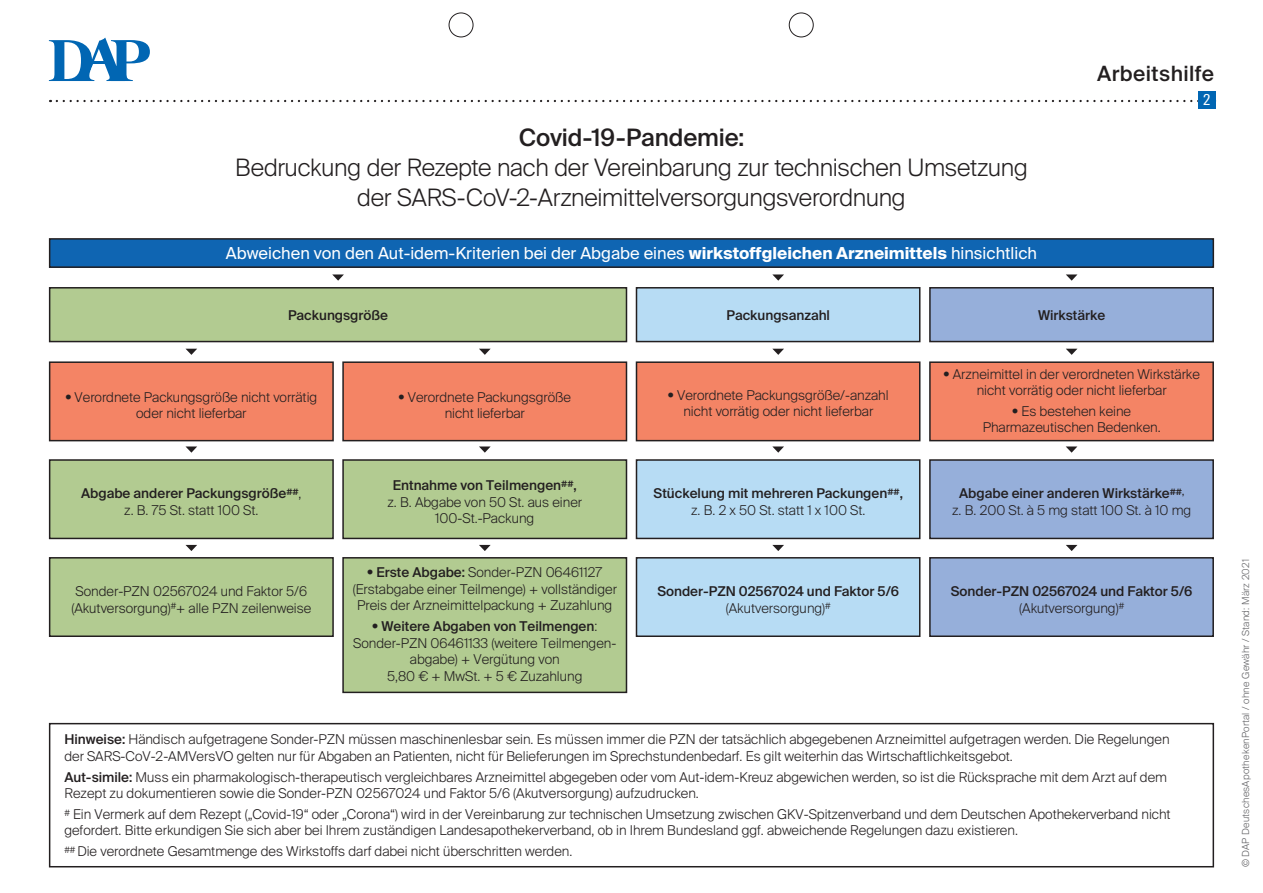
<style>
.page{position:relative;width:1263px;height:893px;background:#fff}
.page>*{position:absolute;margin:0;border:0;box-sizing:border-box;transform-origin:0 0}
.t1{font:300 24px/30px "Suisse Intl";letter-spacing:-.01em;color:#231f20;text-align:center}
.t2{font:500 24px "Suisse Intl";letter-spacing:-.005em;color:#231f20}
.t3{font:500 21px "Suisse Intl";letter-spacing:.02em;color:#231f20}
.t4{font:16.5px "Suisse Intl";color:#fff}
.t5{font:15px "Suisse Intl Cond";color:#fff}
.t6{font:300 13.5px/16.5px "Suisse Intl";color:#231f20;text-align:center}
.t7{font:500 13.5px/16.5px "Suisse Intl";color:#231f20;text-align:center}
.t8{font:300 9.75px "Suisse Intl";letter-spacing:.02em;color:#636366}
.s1{font-weight:700}
.s2{font-weight:300}
.s3{font-weight:500}
</style>
<div class="page">
<div style="left:449px;top:13px;width:24px;height:24px;border:1px solid #231f20;border-radius:50%"></div>
<div style="left:789px;top:13px;width:24px;height:24px;border:1px solid #231f20;border-radius:50%"></div>
<svg style="left:57px;top:100px;width:1141px;height:2px"></svg>
<svg style="left:49px;top:38px;width:101px;height:43px"></svg>
<div style="left:50px;top:288px;width:576px;height:54px;background:#b2cb91"></div>
<div style="left:49px;top:287px;width:578px;height:55px;border:2px solid #231f20"></div>
<div style="left:50px;top:460px;width:283px;height:78px;background:#b2cb91"></div>
<div style="left:49px;top:459px;width:285px;height:80px;border:2px solid #231f20"></div>
<div style="left:50px;top:558px;width:283px;height:78px;background:#b2cb91"></div>
<div style="left:49px;top:557px;width:285px;height:80px;border:2px solid #231f20"></div>
<div style="left:343px;top:460px;width:283px;height:78px;background:#b2cb91"></div>
<div style="left:342px;top:459px;width:285px;height:80px;border:2px solid #231f20"></div>
<div style="left:343px;top:558px;width:283px;height:134px;background:#b2cb91"></div>
<div style="left:342px;top:557px;width:285px;height:136px;border:2px solid #231f20"></div>
<div style="left:50px;top:362px;width:283px;height:79px;background:#f48465"></div>
<div style="left:49px;top:361px;width:285px;height:80px;border:2px solid #231f20"></div>
<div style="left:343px;top:362px;width:283px;height:79px;background:#f48465"></div>
<div style="left:342px;top:361px;width:285px;height:80px;border:2px solid #231f20"></div>
<div style="left:636px;top:288px;width:284px;height:54px;background:#b7dcf4"></div>
<div style="left:636px;top:287px;width:284px;height:55px;border:2px solid #231f20"></div>
<div style="left:636px;top:460px;width:284px;height:78px;background:#b7dcf4"></div>
<div style="left:636px;top:459px;width:284px;height:80px;border:2px solid #231f20"></div>
<div style="left:636px;top:558px;width:284px;height:78px;background:#b7dcf4"></div>
<div style="left:636px;top:557px;width:284px;height:80px;border:2px solid #231f20"></div>
<div style="left:930px;top:558px;width:283px;height:78px;background:#96afda"></div>
<div style="left:929px;top:557px;width:285px;height:80px;border:2px solid #231f20"></div>
<div style="left:930px;top:460px;width:283px;height:78px;background:#96afda"></div>
<div style="left:929px;top:459px;width:285px;height:80px;border:2px solid #231f20"></div>
<div style="left:930px;top:288px;width:283px;height:54px;background:#96afda"></div>
<div style="left:929px;top:287px;width:285px;height:55px;border:2px solid #231f20"></div>
<div style="left:930px;top:362px;width:283px;height:79px;background:#f48465"></div>
<div style="left:929px;top:361px;width:285px;height:80px;border:2px solid #231f20"></div>
<div style="left:636px;top:362px;width:284px;height:79px;background:#f48465"></div>
<div style="left:636px;top:361px;width:284px;height:80px;border:2px solid #231f20"></div>
<svg style="left:332px;top:274px;width:12px;height:7px"></svg>
<svg style="left:186px;top:349px;width:11px;height:6px"></svg>
<svg style="left:185px;top:446px;width:12px;height:7px"></svg>
<svg style="left:185px;top:545px;width:12px;height:6px"></svg>
<svg style="left:479px;top:446px;width:12px;height:7px"></svg>
<svg style="left:479px;top:545px;width:12px;height:6px"></svg>
<svg style="left:772px;top:545px;width:12px;height:6px"></svg>
<svg style="left:1066px;top:545px;width:11px;height:6px"></svg>
<svg style="left:772px;top:446px;width:12px;height:7px"></svg>
<svg style="left:1066px;top:446px;width:11px;height:7px"></svg>
<svg style="left:479px;top:349px;width:12px;height:6px"></svg>
<svg style="left:772px;top:349px;width:12px;height:6px"></svg>
<svg style="left:1066px;top:349px;width:11px;height:6px"></svg>
<svg style="left:772px;top:274px;width:12px;height:7px"></svg>
<svg style="left:1066px;top:274px;width:11px;height:7px"></svg>
<div style="left:50px;top:239px;width:1163px;height:28px;background:#0f65b2"></div>
<div style="left:49px;top:238px;width:1165px;height:30px;border:2px solid #231f20"></div>
<div style="left:49px;top:723px;width:1165px;height:144px;border:2px solid #231f20"></div>
<div style="left:1198px;top:91px;width:17px;height:18px;background:#0166b3"></div>
<h2 class="t3" style="left:1097px;top:61px;width:118px">Arbeitshilfe</h2>
<h1 class="t2" style="left:519px;top:124px;width:227px">Covid-19-Pandemie:</h1>
<h1 class="t1" style="left:235px;top:153px;width:794px">Bedruckung der Rezepte nach der Vereinbarung zur technischen Umsetzung der SARS-CoV-2-Arzneimittelversorgungsverordnung</h1>
<p class="t4" style="left:226px;top:243px;width:813px">Abweichen von den Aut-idem-Kriterien bei der Abgabe eines <span class="s1">wirkstoffgleichen Arzneimittels</span> hinsichtlich</p>
<p class="t7" style="left:288px;top:307px;width:101px">Packungsgröße</p>
<p class="t7" style="left:726px;top:307px;width:105px">Packungsanzahl</p>
<p class="t7" style="left:1038px;top:307px;width:69px">Wirkstärke</p>
<p class="t5" style="left:1203px;top:91px;width:9px">2</p>
<p class="t6" style="left:65px;top:389px;width:253px">• Verordnete Packungsgröße nicht vorrätig oder nicht lieferbar</p>
<p class="t6" style="left:399px;top:389px;width:174px">• Verordnete Packungsgröße nicht lieferbar</p>
<p class="t7" style="left:81px;top:485px;width:222px">Abgabe anderer Packungsgröße<sup>##</sup><span class="s2">, z. B. 75 St. statt 100 St.</span></p>
<p class="t6" style="left:71px;top:583px;width:241px">Sonder-PZN 02567024 und Faktor 5/6 (Akutversorgung)<sup>#</sup>+ alle PZN zeilenweise</p>
<p class="t6" style="left:387px;top:477px;width:196px"><span class="s3">Entnahme von Teilmengen</span><sup>##</sup><span class="s3">, </span>z. B. Abgabe von 50 St. aus einer<br>100-St.-Packung</p>
<p class="t6" style="left:353px;top:564px;width:266px">• <span class="s3">Erste Abgabe:</span> Sonder-PZN 06461127 (Erstabgabe einer Teilmenge) + vollständiger<br>Preis der Arzneimittelpackung + Zuzahlung</p>
<p class="t6" style="left:353px;top:618px;width:265px">• <span class="s3">Weitere Abgaben von Teilmengen</span>:<br>Sonder-PZN 06461133 (weitere Teilmengen&shy;abgabe) + Vergütung von<br>5,80 € + MwSt. + 5 € Zuzahlung</p>
<p class="t6" style="left:668px;top:387px;width:222px">• Verordnete Packungsgröße/-anzahl nicht vorrätig oder nicht lieferbar</p>
<p class="t7" style="left:654px;top:485px;width:251px">Stückelung mit mehreren Packungen<sup>##</sup>, <span class="s2">z. B. 2 x 50 St. statt 1 x 100 St.</span></p>
<p class="t6" style="left:943px;top:366px;width:258px">• Arzneimittel in der verordneten Wirkstärke nicht vorrätig oder nicht lieferbar</p>
<p class="t6" style="left:983px;top:403px;width:179px">• Es bestehen keine<br>Pharmazeutischen Bedenken.</p>
<p class="t6" style="left:952px;top:485px;width:241px"><span class="s3">Abgabe einer anderen Wirkstärke</span><sup>##,<br></sup>z. B. 200 St. à 5 mg statt 100 St. à 10 mg</p>
<p class="t7" style="left:657px;top:583px;width:243px">Sonder-PZN 02567024 und Faktor 5/6 <span class="s2">(Akutversorgung)</span><sup>#</sup></p>
<p class="t7" style="left:951px;top:583px;width:243px">Sonder-PZN 02567024 und Faktor 5/6 <span class="s2">(Akutversorgung)</span><sup>#</sup></p>
<p class="t6" style="left:64px;top:731px;width:1107px;text-align:left"><span class="s3">Hinweise:</span> Händisch aufgetragene Sonder-PZN müssen maschinenlesbar sein. Es müssen immer die PZN der tatsächlich abgegebenen Arzneimittel aufgetragen werden. Die Regelungen der SARS-CoV-2-AMVersVO gelten nur für Abgaben an Patienten, nicht für Belieferungen im Sprechstundenbedarf. Es gilt weiterhin das Wirtschaftlichkeitsgebot.</p>
<p class="t6" style="left:64px;top:769px;width:1104px;text-align:left"><span class="s3">Aut-simile:</span> Muss ein pharmakologisch-therapeutisch vergleichbares Arzneimittel abgegeben oder vom Aut-idem-Kreuz abgewichen werden, so ist die Rücksprache mit dem Arzt auf dem<br>Rezept zu dokumentieren sowie die Sonder-PZN 02567024 und Faktor 5/6 (Akutversorgung) aufzudrucken.</p>
<p class="t6" style="left:64px;top:806px;width:1108px;text-align:left"><sup>#</sup> Ein Vermerk auf dem Rezept („Covid-19“ oder „Corona“) wird in der Vereinbarung zur technischen Umsetzung zwischen GKV-Spitzenverband und dem Deutschen Apothekerverband nicht gefordert. Bitte erkundigen Sie sich aber bei Ihrem zuständigen Landesapothekerverband, ob in Ihrem Bundesland ggf. abweichende Regelungen dazu existieren.</p>
<p class="t6" style="left:64px;top:843px;width:509px"><sup>##</sup> Die verordnete Gesamtmenge des Wirkstoffs darf dabei nicht überschritten werden.</p>
<p class="t8" style="left:1240px;top:867px;width:310px;rotate:-90deg">© DAP DeutschesApothekenPortal / ohne Gewähr / Stand: März 2021</p>
</div>
